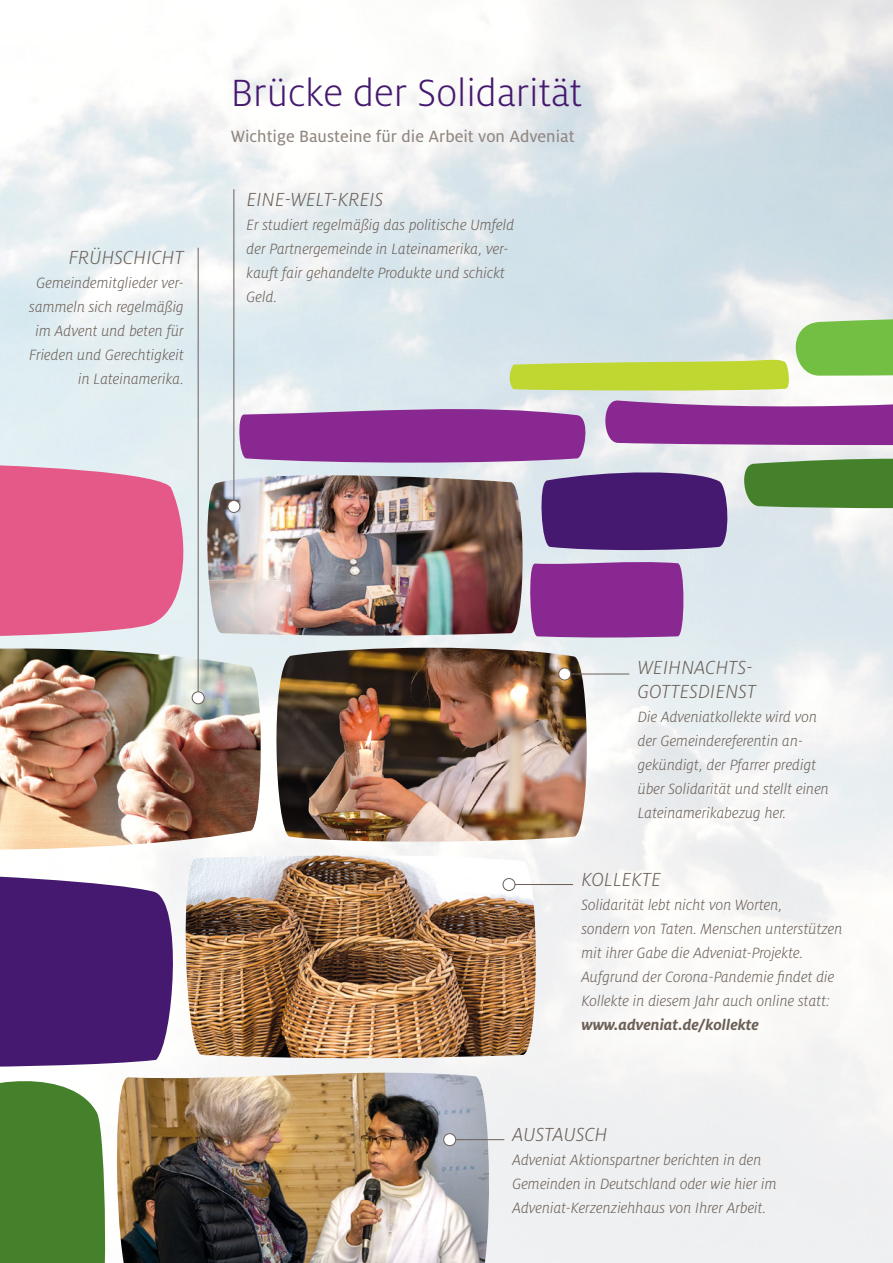
<style>
.page{position:relative;width:893px;height:1263px;background:#fff}
.page>*{position:absolute;margin:0;border:0;box-sizing:border-box;transform-origin:0 0}
.t1{font:300 42px "Milo OT";color:#45196f}
.t2{font:italic 300 21px/24px "Milo OT";letter-spacing:.01em;color:#6b6058}
.t3{font:18px "Milo OT Text";color:#918781}
.t4{font:italic 300 16.5px/24px "Milo OT";color:#6b6058}
.t5{font:italic 700 16.5px "Milo OT";color:#6b6058}
</style>
<div class="page">
<svg style="left:0;top:454px;width:191px;height:180px;background:#e4749c"></svg>
<svg style="left:0;top:860px;width:184px;height:403px"></svg>
<svg style="left:201px;top:471px;width:326px;height:166px"></svg>
<img style="left:206px;top:475px;width:318px;height:162px">
<div style="left:179px;top:851px;width:361px;height:209px;background:#f6f6f6"></div>
<img style="left:184px;top:855px;width:353px;height:205px">
<svg style="left:269px;top:643px;width:322px;height:201px"></svg>
<img style="left:275px;top:648px;width:313px;height:195px">
<svg style="left:527px;top:560px;width:158px;height:78px;background:#913a98"></svg>
<svg style="left:0;top:634px;width:264px;height:226px;fill:#e7f2f5"></svg>
<img style="left:0;top:648px;width:262px;height:202px">
<hr style="left:233px;top:189px;width:1px;height:318px;background:#6b6058">
<svg style="left:232px;top:313px;width:661px;height:238px;background:#aea0ab"></svg>
<hr style="left:198px;top:248px;width:1px;height:450px;background:#6b6058">
<hr style="left:565px;top:674px;width:64px;height:1px;background:#6b6058">
<hr style="left:509px;top:884px;width:64px;height:1px;background:#6b6058">
<div style="left:228px;top:500px;width:12px;height:12px;background:#fff;border-radius:50%"></div>
<div style="left:227px;top:500px;width:13px;height:13px;border:1px solid #6b6058;border-radius:50%"></div>
<div style="left:192px;top:692px;width:12px;height:12px;background:#fff;border-radius:50%"></div>
<div style="left:192px;top:691px;width:13px;height:13px;border:1px solid #6b6058;border-radius:50%"></div>
<div style="left:559px;top:668px;width:12px;height:12px;background:#fff;border-radius:50%"></div>
<div style="left:558px;top:668px;width:13px;height:12px;border:1px solid #6b6058;border-radius:50%"></div>
<div style="left:503px;top:878px;width:12px;height:12px;background:#fff;border-radius:50%"></div>
<div style="left:503px;top:878px;width:12px;height:13px;border:1px solid #6b6058;border-radius:50%"></div>
<svg style="left:110px;top:1066px;width:384px;height:197px;fill:#f4f5f5"></svg>
<img style="left:115px;top:1073px;width:375px;height:190px">
<hr style="left:450px;top:1139px;width:54px;height:1px;background:#6b6058">
<div style="left:444px;top:1134px;width:12px;height:12px;background:#fff;border-radius:50%"></div>
<div style="left:443px;top:1133px;width:13px;height:13px;border:1px solid #6b6058;border-radius:50%"></div>
<p class="t2" style="left:69px;top:246px;width:117px">FRÜHSCHICHT</p>
<p class="t4" style="left:29px;top:271px;width:156px;text-align:right">Gemeindemitglieder ver&shy;sammeln sich regelmäßig im Advent und beten für<br>Frieden und Gerechtigkeit in Lateinamerika.</p>
<h1 class="t1" style="left:231px;top:71px;width:353px">Brücke der Solidarität</h1>
<p class="t3" style="left:231px;top:127px;width:345px">Wichtige Bausteine für die Arbeit von Adveniat</p>
<p class="t2" style="left:247px;top:188px;width:138px">EINE-WELT-KREIS</p>
<p class="t4" style="left:247px;top:213px;width:269px">Er studiert regelmäßig das politische Umfeld der Partnergemeinde in Lateinamerika, ver&shy;kauft fair gehandelte Produkte und schickt Geld.</p>
<p class="t2" style="left:638px;top:655px;width:120px">WEIHNACHTS-<br>GOTTESDIENST</p>
<p class="t4" style="left:638px;top:705px;width:193px">Die Adveniatkollekte wird von der Gemeindereferentin an&shy;gekündigt, der Pfarrer predigt über Solidarität und stellt einen<br>Lateinamerikabezug her.</p>
<p class="t2" style="left:582px;top:868px;width:81px">KOLLEKTE</p>
<p class="t4" style="left:581px;top:893px;width:263px">Solidarität lebt nicht von Worten,<br>sondern von Taten. Menschen unterstützen mit ihrer Gabe die Adveniat-Projekte.<br>Aufgrund der Corona-Pandemie findet die Kollekte in diesem Jahr auch online statt:</p>
<p class="t5" style="left:581px;top:1016px;width:179px">www.adveniat.de/kollekte</p>
<p class="t2" style="left:512px;top:1123px;width:97px">AUSTAUSCH</p>
<p class="t4" style="left:512px;top:1148px;width:266px">Adveniat Aktionspartner berichten in den<br>Gemeinden in Deutschland oder wie hier im<br>Adveniat-Kerzenziehhaus von Ihrer Arbeit.</p>
</div>
